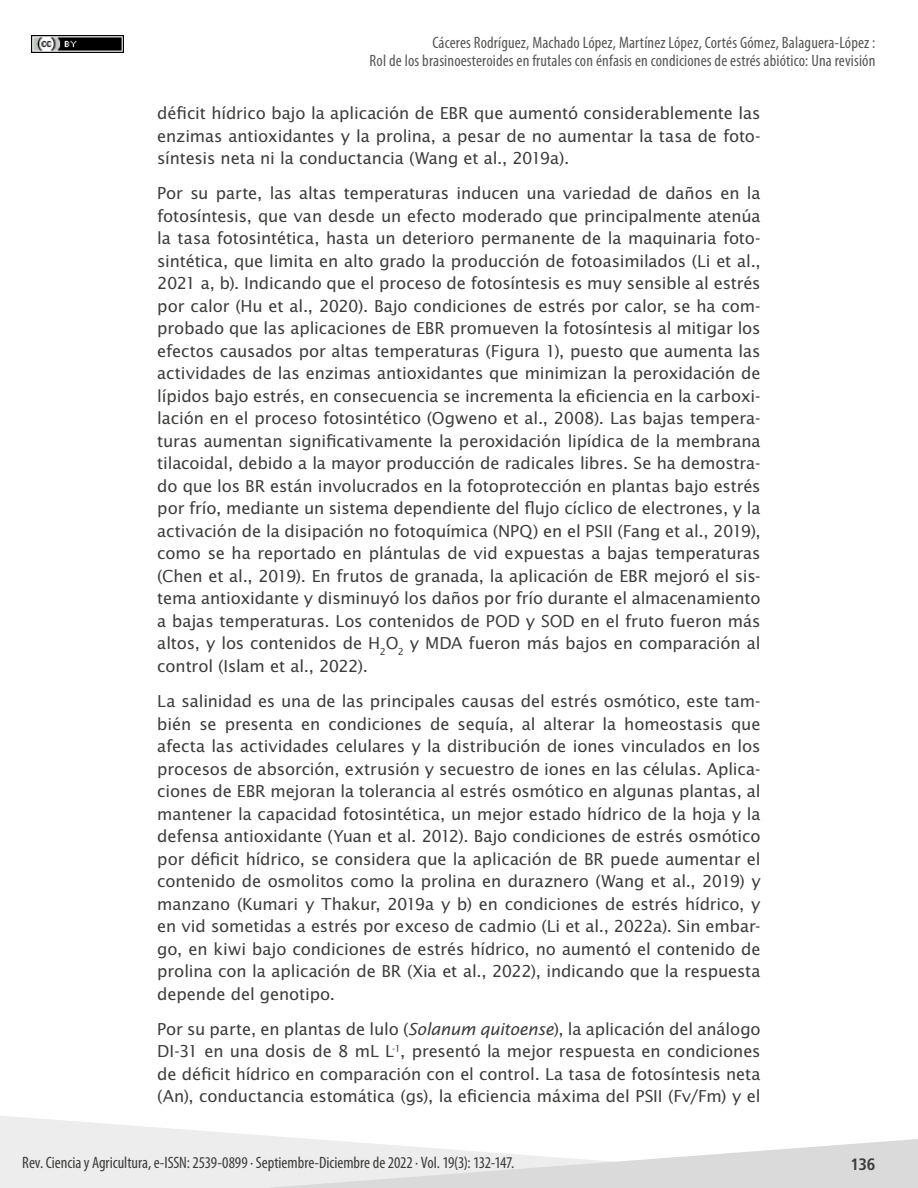
<style>
.page{position:relative;width:918px;height:1188px;background:#fff}
.page>*{position:absolute;margin:0;border:0;box-sizing:border-box;transform-origin:0 0}
.t1{font:16.5px/22.5px "Lucida Sans Std";letter-spacing:-.01em;color:#3c3c3b;text-align:justify}
.t2{font:condensed 16.5px/18px "Myriad Pro";letter-spacing:.01em;color:#575756;text-align:right}
.t3{font:condensed 16.5px "Myriad Pro";letter-spacing:-.005em;color:#3c3c3b}
.t4{font:700 condensed 16.5px "Frutiger LT Std";color:#3c3c3b}
.s1{font-style:italic}
</style>
<div class="page">
<img style="left:31px;top:36px;width:92px;height:17px">
<svg style="left:0;top:1116px;width:305px;height:72px;fill:#ededed"></svg>
<svg style="left:269px;top:1139px;width:649px;height:49px"></svg>
<p class="t2" style="left:370px;top:33px;width:507px">Cáceres Rodríguez, Machado López, Martínez López, Cortés Gómez, Balaguera-López :<br>Rol de los brasinoesteroides en frutales con énfasis en condiciones de estrés abiótico: Una revisión</p>
<p class="t1" style="left:157px;top:102px;width:605px">déficit hídrico bajo la aplicación de EBR que aumentó considerablemente las enzimas antioxidantes y la prolina, a pesar de no aumentar la tasa de foto&shy;síntesis neta ni la conductancia (Wang et al., 2019a).</p>
<p class="t1" style="left:157px;top:182px;width:605px">Por su parte, las altas temperaturas inducen una variedad de daños en la fotosíntesis, que van desde un efecto moderado que principalmente atenúa la tasa fotosintética, hasta un deterioro permanente de la maquinaria foto&shy;sintética, que limita en alto grado la producción de fotoasimilados (Li et al., 2021 a, b). Indicando que el proceso de fotosíntesis es muy sensible al estrés por calor (Hu et al., 2020). Bajo condiciones de estrés por calor, se ha com&shy;probado que las aplicaciones de EBR promueven la fotosíntesis al mitigar los efectos causados por altas temperaturas (Figura 1), puesto que aumenta las actividades de las enzimas antioxidantes que minimizan la peroxidación de lípidos bajo estrés, en consecuencia se incrementa la eficiencia en la carboxi&shy;lación en el proceso fotosintético (Ogweno et al., 2008). Las bajas tempera&shy;turas aumentan significativamente la peroxidación lipídica de la membrana tilacoidal, debido a la mayor producción de radicales libres. Se ha demostra&shy;do que los BR están involucrados en la fotoprotección en plantas bajo estrés por frío, mediante un sistema dependiente del flujo cíclico de electrones, y la activación de la disipación no fotoquímica (NPQ) en el PSII (Fang et al., 2019), como se ha reportado en plántulas de vid expuestas a bajas temperaturas (Chen et al., 2019). En frutos de granada, la aplicación de EBR mejoró el sis&shy;tema antioxidante y disminuyó los daños por frío durante el almacenamiento a bajas temperaturas. Los contenidos de POD y SOD en el fruto fueron más altos, y los contenidos de H<sub>2</sub>O<sub>2</sub> y MDA fueron más bajos en comparación al control (Islam et al., 2022).</p>
<p class="t1" style="left:157px;top:690px;width:605px">La salinidad es una de las principales causas del estrés osmótico, este tam&shy;bién se presenta en condiciones de sequía, al alterar la homeostasis que afecta las actividades celulares y la distribución de iones vinculados en los procesos de absorción, extrusión y secuestro de iones en las células. Aplica&shy;ciones de EBR mejoran la tolerancia al estrés osmótico en algunas plantas, al mantener la capacidad fotosintética, un mejor estado hídrico de la hoja y la defensa antioxidante (Yuan et al. 2012). Bajo condiciones de estrés osmótico por déficit hídrico, se considera que la aplicación de BR puede aumentar el contenido de osmolitos como la prolina en duraznero (Wang et al., 2019) y manzano (Kumari y Thakur, 2019a y b) en condiciones de estrés hídrico, y en vid sometidas a estrés por exceso de cadmio (Li et al., 2022a). Sin embar&shy;go, en kiwi bajo condiciones de estrés hídrico, no aumentó el contenido de prolina con la aplicación de BR (Xia et al., 2022), indicando que la respuesta depende del genotipo.</p>
<p class="t1" style="left:157px;top:1018px;width:605px">Por su parte, en plantas de lulo (<span class="s1">Solanum quitoense</span>), la aplicación del análogo DI-31 en una dosis de 8 mL L<sup>-1</sup>, presentó la mejor respuesta en condiciones de déficit hídrico en comparación con el control. La tasa de fotosíntesis neta (An), conductancia estomática (gs), la eficiencia máxima del PSII (Fv/Fm) y el</p>
<p class="t3" style="left:22px;top:1153px;width:494px">Rev. Ciencia y Agricultura, e-ISSN: 2539-0899 ∙ Septiembre-Diciembre de 2022 ∙ Vol. 19(3): 132-147.</p>
<p class="t4" style="left:851px;top:1154px;width:26px">136</p>
</div>
